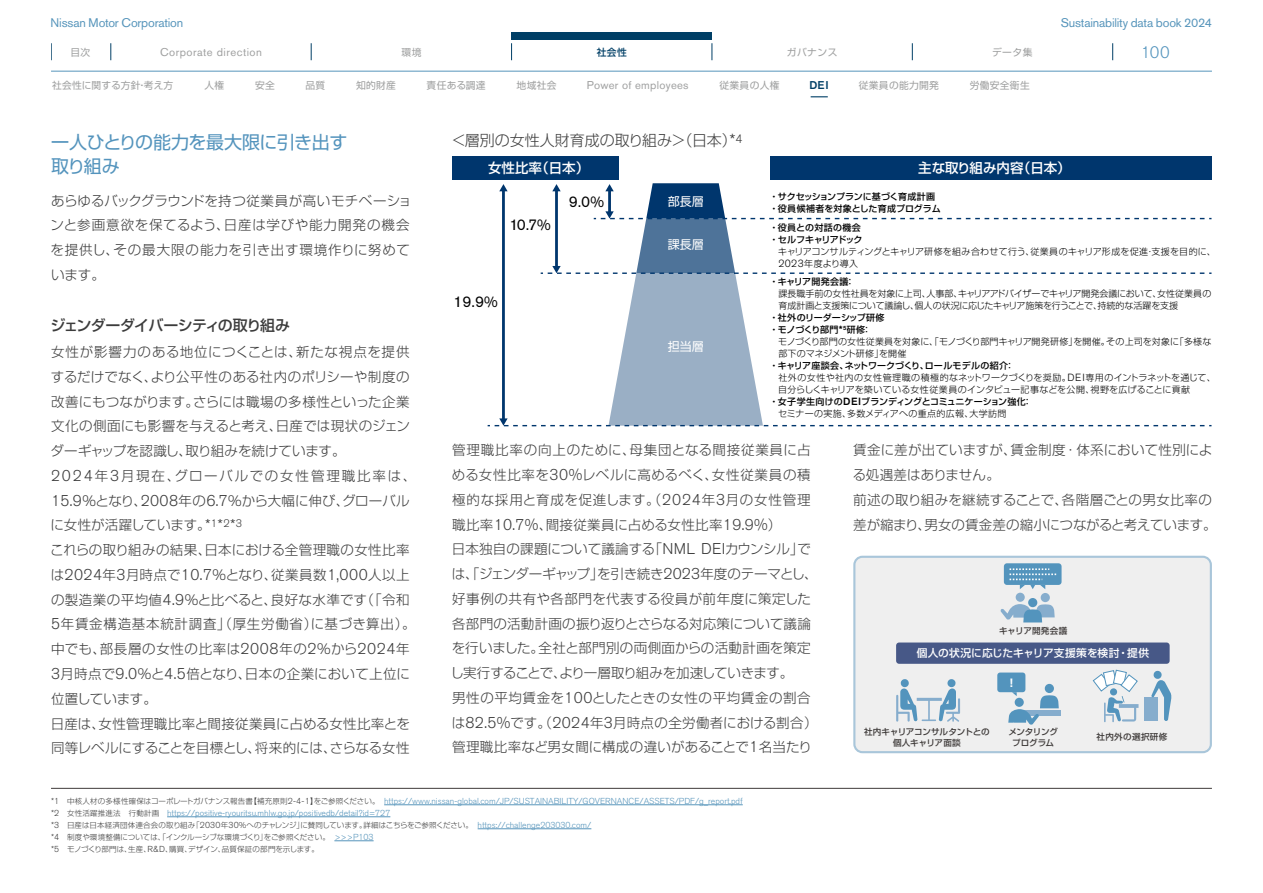
<style>
.page{position:relative;width:1263px;height:893px;background:#fff}
.page>*{position:absolute;margin:0;border:0;box-sizing:border-box;transform-origin:0 0}
.t1{font:18px/24px "Shin Go Pro";letter-spacing:-.03em;color:#5494bd}
.t2{font:300 16.5px "Nissan Pro";color:#5394bd}
.t3{font:15.45px "Nissan Pro";color:#000}
.t4{font:300 15px "Shin Go Pro";color:#3c3c3c}
.t5{font:500 15px "Shin Go Pro";letter-spacing:-.05em;color:#3c3c3c}
.t6{font:300 13.5px/24.8px "Shin Go Pro";letter-spacing:.02em;color:#3c3c3c}
.t7{font:300 13.5px/24.8px "Shin Go Pro";letter-spacing:.045em;color:#3c3c3c}
.t8{font:500 13.5px "Shin Go Pro";letter-spacing:-.005em;color:#fff}
.t9{font:12.45px "Nissan Pro";letter-spacing:-.015em;color:#5795bb}
.t10{font:12px "Shin Go Pro";color:#fff}
.t11{font:11.25px "Nissan Pro";letter-spacing:.045em;color:#9fa0a0}
.t12{font:11.25px "Nissan Pro";letter-spacing:.025em;color:#9fa0a0}
.t13{font:500 11.25px "Nissan Pro";color:#003f66}
.t14{font:500 10.65px "Shin Go Pro";letter-spacing:.005em;color:#fff}
.t15{font:700 10.65px "Shin Go Pro";color:#fff}
.t16{font:9.75px "Shin Go Pro";letter-spacing:.03em;color:#9fa0a0}
.t17{font:9.75px "Shin Go Pro";letter-spacing:.005em;color:#9fa0a0}
.t18{font:500 9.75px "Shin Go Pro";color:#003f66}
.t19{font:500 9px/12px "Shin Go Pro";color:#000}
.t20{font:300 9px/12px "Shin Go Pro";letter-spacing:.005em;color:#000}
.t21{font:300 9px/12px "Shin Go Pro";letter-spacing:-.015em;color:#000}
.t22{font:300 9px/12px "Shin Go Pro";letter-spacing:.025em;color:#000}
.t23{font:300 9px "Shin Go Pro";letter-spacing:.03em;color:#000}
.t24{font:300 9px "Shin Go Pro";letter-spacing:.04em;color:#000}
.t25{font:500 9px "Shin Go Pro";letter-spacing:.02em;color:#000}
.t26{font:300 8.7px/12px "Nissan Pro";color:#5795bb}
.t27{font:500 8.55px/10.6px "Shin Go Pro";letter-spacing:-.02em;color:#3e3a39;text-align:center}
.t28{font:500 8.55px "Shin Go Pro";letter-spacing:.01em;color:#3e3a39}
.t29{font:500 8.55px "Shin Go Pro";letter-spacing:.04em;color:#3e3a39}
.t30{font:300 7.5px/12px "Shin Go Pro";letter-spacing:-.005em;color:#3c3c3c}
.s1{font-family:"Nissan Pro";font-size:15.45px}
.s2{font-family:"Nissan Pro";font-size:17.25px}
.s3{font-family:"Nissan Pro";font-size:10.35px}
.s4{color:#3c3c3c}
.s5{font-family:"Shin Go Pro";font-size:7.5px;color:#3c3c3c}
.s6{font-family:"Nissan Pro";font-size:8.7px}
.s7{font-family:"Nissan Pro";font-size:8.7px;color:#5795bb}
</style>
<div class="page">
<div style="left:512px;top:32px;width:200px;height:8px;background:#003f66"></div>
<svg style="left:111px;top:43px;width:1px;height:17px"></svg>
<svg style="left:51px;top:43px;width:1px;height:17px"></svg>
<svg style="left:311px;top:43px;width:1px;height:17px"></svg>
<svg style="left:511px;top:43px;width:1px;height:17px"></svg>
<svg style="left:712px;top:43px;width:1px;height:17px"></svg>
<svg style="left:912px;top:43px;width:1px;height:17px"></svg>
<svg style="left:1112px;top:43px;width:1px;height:17px"></svg>
<hr style="left:51px;top:71px;width:1161px;height:1px;background:#5795bb">
<svg style="left:811px;top:96px;width:17px;height:1px"></svg>
<hr style="left:51px;top:788px;width:1161px;height:1px;background:#3e3a39">
<hr style="left:384px;top:804px;width:359px;height:1px;background:#5795bb">
<hr style="left:167px;top:816px;width:223px;height:1px;background:#5795bb">
<hr style="left:478px;top:828px;width:113px;height:1px;background:#5795bb">
<hr style="left:334px;top:840px;width:40px;height:1px;background:#5795bb">
<div style="left:452px;top:157px;width:167px;height:23px;background:#00366d"></div>
<div style="left:770px;top:157px;width:441px;height:23px;background:#00366d"></div>
<svg style="left:488px;top:183px;width:723px;height:243px"></svg>
<div style="left:853px;top:556px;width:359px;height:197px;background:#efefef"></div>
<div style="left:896px;top:642px;width:273px;height:22px;background:#475887;border-radius:3px"></div>
<div style="left:1041px;top:593px;width:9px;height:9px;background:#86adcd;border-radius:50%"></div>
<div style="left:1016px;top:593px;width:9px;height:9px;background:#86adcd;border-radius:50%"></div>
<div style="left:1028px;top:598px;width:9px;height:9px;background:#5394bd;border-radius:50%"></div>
<svg style="left:1000px;top:604px;width:55px;height:18px"></svg>
<div style="left:1004px;top:563px;width:57px;height:22px;background:#5394bd;border-radius:3px"></div>
<svg style="left:1009px;top:568px;width:48px;height:21px"></svg>
<div style="left:1045px;top:684px;width:9px;height:9px;background:#5394bd;border-radius:50%"></div>
<div style="left:997px;top:672px;width:28px;height:20px;background:#5394bd;border-radius:3px"></div>
<div style="left:1023px;top:710px;width:38px;height:6px;background:#86adcd"></div>
<svg style="left:1008px;top:692px;width:51px;height:33px"></svg>
<svg style="left:896px;top:679px;width:64px;height:43px"></svg>
<div style="left:1144px;top:698px;width:13px;height:23px;background:#86adcd"></div>
<svg style="left:1151px;top:670px;width:21px;height:51px"></svg>
<svg style="left:1092px;top:669px;width:46px;height:53px"></svg>
<p class="t9" style="left:51px;top:14px;width:134px">Nissan Motor Corporation</p>
<p class="t9" style="left:1061px;top:14px;width:153px">Sustainability data book 2024</p>
<p class="t16" style="left:70px;top:44px;width:21px">目次</p>
<p class="t11" style="left:160px;top:44px;width:103px">Corporate direction</p>
<p class="t16" style="left:401px;top:44px;width:21px">環境</p>
<p class="t18" style="left:597px;top:44px;width:32px">社会性</p>
<p class="t16" style="left:787px;top:44px;width:52px">ガバナンス</p>
<p class="t16" style="left:992px;top:44px;width:42px">データ集</p>
<p class="t17" style="left:52px;top:77px;width:123px">社会性に関する方針・考え方</p>
<p class="t16" style="left:204px;top:77px;width:21px">人権</p>
<p class="t16" style="left:255px;top:77px;width:21px">安全</p>
<p class="t16" style="left:305px;top:77px;width:21px">品質</p>
<p class="t16" style="left:356px;top:77px;width:41px">知的財産</p>
<p class="t16" style="left:427px;top:77px;width:61px">責任ある調達</p>
<p class="t16" style="left:517px;top:77px;width:41px">地域社会</p>
<p class="t12" style="left:587px;top:78px;width:103px">Power of employees</p>
<p class="t16" style="left:719px;top:77px;width:61px">従業員の人権</p>
<p class="t13" style="left:809px;top:78px;width:21px">DEI</p>
<p class="t16" style="left:859px;top:77px;width:82px">従業員の能力開発</p>
<p class="t16" style="left:970px;top:77px;width:61px">労働安全衛生</p>
<p class="t2" style="left:1141px;top:41px;width:31px">100</p>
<h1 class="t1" style="left:51px;top:128px;width:298px">一人ひとりの能力を最大限に引き出す取り組み</h1>
<p class="t7" style="left:51px;top:187px;width:363px">あらゆるバックグラウンドを持つ従業員が高いモチベーションと参画意欲を保てるよう、日産は学びや能力開発の機会を提供し、その最大限の能力を引き出す環境作りに努めています。</p>
<p class="t5" style="left:50px;top:313px;width:241px">ジェンダーダイバーシティの取り組み</p>
<p class="t6" style="left:50px;top:338px;width:368px">女性が影響力のある地位につくことは、新たな視点を提供するだけでなく、より公平性のある社内のポリシーや制度の改善にもつながります。さらには職場の多様性といった企業文化の側面にも影響を与えると考え、日産では現状のジェンダーギャップを認識し、取り組みを続けています。<br><span class="s1">2024</span>年<span class="s1">3</span>月現在、グローバルでの女性管理職比率は、<br><span class="s1">15.9</span>％となり、<span class="s1">2008</span>年の<span class="s1">6.7</span>％から大幅に伸び、グローバルに女性が活躍しています。<span class="s1">*</span><sup>1</sup><span class="s1">*</span><sup>2</sup><span class="s1">*</span><sup>3<br></sup>これらの取り組みの結果、日本における全管理職の女性比率は<span class="s1">2024</span>年<span class="s1">3</span>月時点で<span class="s1">10.7</span>％となり、従業員数<span class="s1">1,000</span>人以上の製造業の平均値<span class="s1">4.9</span>％と比べると、良好な水準です（「令和<br><span class="s1">5</span>年賃金構造基本統計調査」（厚生労働省）に基づき算出）。中でも、部長層の女性の比率は<span class="s1">2008</span>年の<span class="s1">2</span>％から<span class="s1">2024</span>年<br><span class="s1">3</span>月時点で<span class="s1">9.0</span>％と<span class="s1">4.5</span>倍となり、日本の企業において上位に位置しています。<br>日産は、女性管理職比率と間接従業員に占める女性比率とを同等レベルにすることを目標とし、将来的には、さらなる女性</p>
<p class="t4" style="left:451px;top:128px;width:293px">＜層別の女性人財育成の取り組み＞（日本）<span class="s2">*</span><sup>4</sup></p>
<p class="t8" style="left:488px;top:156px;width:103px">女性比率（日本）</p>
<p class="t8" style="left:918px;top:156px;width:154px">主な取り組み内容（日本）</p>
<p class="t3" style="left:509px;top:214px;width:43px">10.7%</p>
<p class="t3" style="left:454px;top:291px;width:46px">19.9%</p>
<p class="t3" style="left:569px;top:191px;width:37px">9.0%</p>
<p class="t10" style="left:668px;top:192px;width:37px">部長層</p>
<p class="t10" style="left:668px;top:235px;width:37px">課長層</p>
<p class="t10" style="left:668px;top:337px;width:37px">担当層</p>
<p class="t19" style="left:769px;top:190px;width:173px">・サクセッションプランに基づく育成計画・役員候補者を対象とした育成プログラム</p>
<p class="t19" style="left:769px;top:221px;width:95px">・役員との対話の機会・セルフキャリアドック</p>
<p class="t22" style="left:778px;top:245px;width:439px">キャリアコンサルティングとキャリア研修を組み合わせて行う、従業員のキャリア形成を促進・支援を目的に、<br><span class="s3">2023</span>年度より導入</p>
<p class="t25" style="left:769px;top:275px;width:87px">・キャリア開発会議：</p>
<p class="t21" style="left:778px;top:287px;width:434px">課長職手前の女性社員を対象に上司、人事部、キャリアアドバイザーでキャリア開発会議において、女性従業員の育成計画と支援策について議論し、個人の状況に応じたキャリア施策を行うことで、持続的な活躍を支援</p>
<p class="t19" style="left:769px;top:311px;width:117px">・社外のリーダーシップ研修・モノづくり部門<span class="s3">*</span><sup>5</sup>研修：</p>
<p class="t20" style="left:778px;top:335px;width:435px">モノづくり部門の女性従業員を対象に、「モノづくり部門キャリア開発研修」を開催。その上司を対象に「多様な部下のマネジメント研修」を開催</p>
<p class="t19" style="left:769px;top:359px;width:246px">・キャリア座談会、ネットワークづくり、ロールモデルの紹介：</p>
<p class="t23" style="left:778px;top:371px;width:439px">社外の女性や社内の女性管理職の積極的なネットワークづくりを奨励。<span class="s3">DEI</span>専用のイントラネットを通じて、</p>
<p class="t20" style="left:778px;top:383px;width:413px">自分らしくキャリアを築いている女性従業員のインタビュー記事などを公開、視野を広げることに貢献</p>
<p class="t19" style="left:769px;top:395px;width:264px">・女子学生向けの<span class="s3">DEI</span>ブランディングとコミュニケーション強化：</p>
<p class="t24" style="left:778px;top:407px;width:230px">セミナーの実施、多数メディアへの重点的広報、大学訪問</p>
<p class="t6" style="left:451px;top:436px;width:368px">管理職比率の向上のために、母集団となる間接従業員に占める女性比率を<span class="s1">30%</span>レベルに高めるべく、女性従業員の積極的な採用と育成を促進します。（<span class="s1">2024</span>年<span class="s1">3</span>月の女性管理職比率<span class="s1">10.7%</span>、間接従業員に占める女性比率<span class="s1">19.9%</span>）<br>日本独自の課題について議論する「<span class="s1">NML DEI</span>カウンシル」では、「ジェンダーギャップ」を引き続き<span class="s1">2023</span>年度のテーマとし、好事例の共有や各部門を代表する役員が前年度に策定した各部門の活動計画の振り返りとさらなる対応策について議論を行いました。全社と部門別の両側面からの活動計画を策定し実行することで、より一層取り組みを加速していきます。<br>男性の平均賃金を<span class="s1">100</span>としたときの女性の平均賃金の割合は<span class="s1">82.5%</span>です。（<span class="s1">2024</span>年<span class="s1">3</span>月時点の全労働者における割合）管理職比率など男女間に構成の違いがあることで<span class="s1">1</span>名当たり</p>
<p class="t6" style="left:853px;top:436px;width:365px">賃金に差が出ていますが、賃金制度・体系において性別による処遇差はありません。<br>前述の取り組みを継続することで、各階層ごとの男女比率の差が縮まり、男女の賃金差の縮小につながると考えています。</p>
<p class="t28" style="left:999px;top:623px;width:70px">キャリア開発会議</p>
<p class="t14" style="left:917px;top:644px;width:234px">個人の状況に応じたキャリア支援策を検討・提供</p>
<p class="t15" style="left:1006px;top:674px;width:12px">！</p>
<p class="t27" style="left:1008px;top:726px;width:51px">メンタリングプログラム</p>
<p class="t27" style="left:864px;top:726px;width:127px">社内キャリアコンサルタントとの個人キャリア面談</p>
<p class="t29" style="left:1096px;top:730px;width:72px">社内外の選択研修</p>
<p class="t26" style="left:51px;top:795px;width:693px"><span class="s4">*1</span><span class="s5">　中核人材の多様性確保はコーポレートガバナンス報告書【補充原則</span><span class="s4">2-4-1</span><span class="s5">】をご参照ください。　</span>https://www.nissan-global.com/JP/SUSTAINABILITY/GOVERNANCE/ASSETS/PDF/g_report.pdf <span class="s4">*2</span><span class="s5">　女性活躍推進法　行動計画　</span>https://positive-ryouritsu.mhlw.go.jp/positivedb/detail?id=727</p>
<p class="t30" style="left:51px;top:818px;width:542px"><span class="s6">*3</span>　日産は日本経済団体連合会の取り組み「<span class="s6">2030</span>年<span class="s6">30</span>％へのチャレンジ」に賛同しています。詳細はこちらをご参照ください。　<span class="s7">https://challenge203030.com/ </span><span class="s6">*4</span>　制度や環境整備については、「インクルーシブな環境づくり」をご参照ください。 <span class="s7">&gt;&gt;&gt;P103<br></span><span class="s6">*5</span>　モノづくり部門は、生産、<span class="s6">R&amp;D</span>、購買、デザイン、品質保証の部門を示します。</p>
</div>
